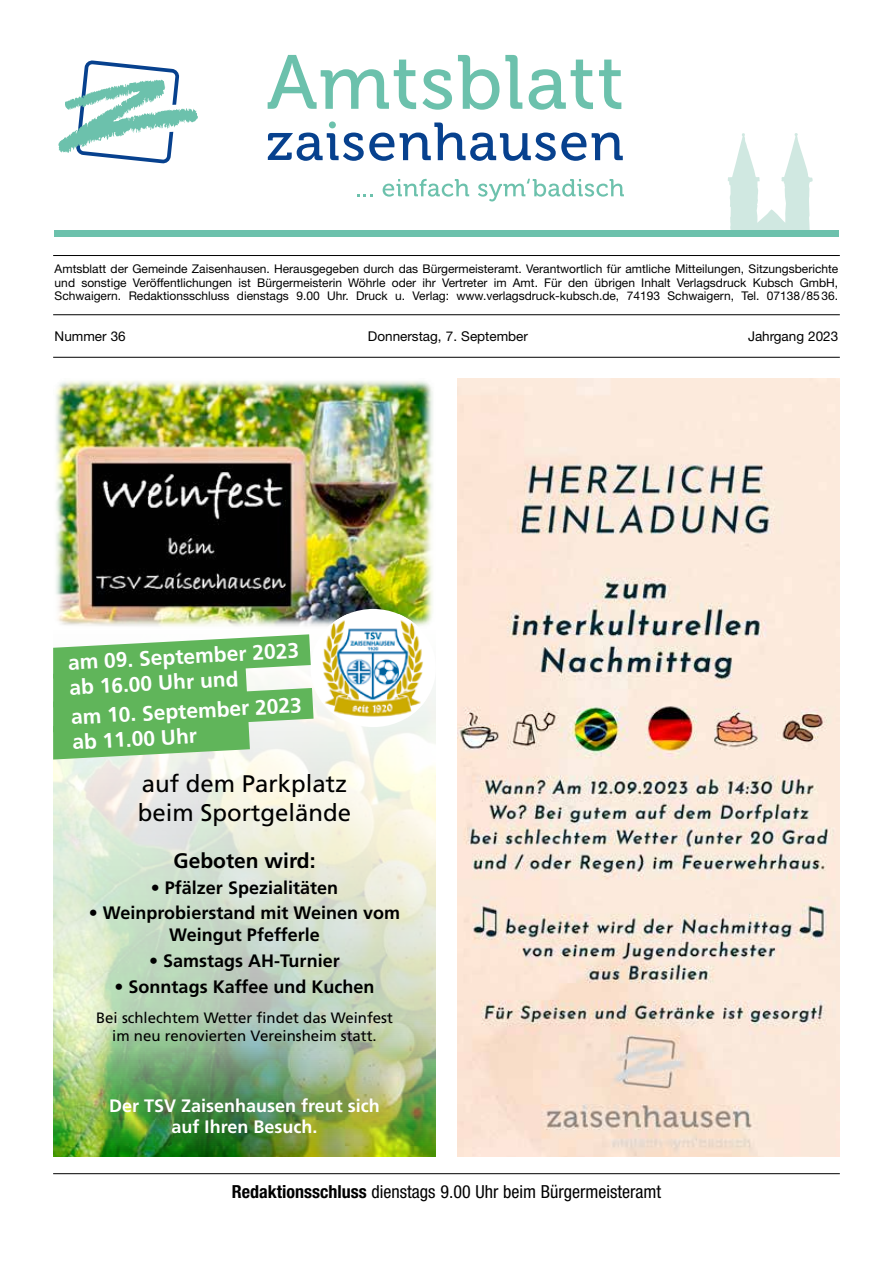
<style>
.page{position:relative;width:893px;height:1263px;background:#fff}
.page>*{position:absolute;margin:0;border:0;box-sizing:border-box;transform-origin:0 0}
.t1{font:24px/28.8px "Frutiger LT Std";color:#000}
.t2{font:700 21px/25.2px "Frutiger LT Std";color:#fff}
.t3{font:700 21px "Frutiger LT Std";color:#000}
.t4{font:700 18px/21.6px "Frutiger LT Std";color:#000;text-align:center}
.t5{font:condensed 18px "Helvetica Neue LT Std";color:#000}
.t6{font:700 18px/21.6px "Frutiger LT Std";color:#fff;text-align:center}
.t7{font:15px/18px "Frutiger LT Std";color:#000;text-align:center}
.t8{font:13.5px "Helvetica Neue LT Std";color:#000}
.t9{font:12px/13.5px "Helvetica Neue LT Std";color:#000;text-align:justify}
.s1{font-weight:700}
</style>
<div class="page">
<hr style="left:53px;top:357px;width:787px;height:1px;background:#000">
<hr style="left:53px;top:314px;width:787px;height:1px;background:#000">
<hr style="left:53px;top:1173px;width:787px;height:1px;background:#000">
<hr style="left:53px;top:255px;width:787px;height:1px;background:#000">
<svg style="left:268px;top:55px;width:148px;height:54px"></svg>
<svg style="left:422px;top:69px;width:30px;height:41px"></svg>
<svg style="left:458px;top:55px;width:41px;height:55px"></svg>
<svg style="left:505px;top:55px;width:17px;height:54px"></svg>
<svg style="left:529px;top:60px;width:64px;height:50px"></svg>
<svg style="left:599px;top:60px;width:22px;height:49px"></svg>
<svg style="left:728px;top:133px;width:85px;height:97px"></svg>
<div style="left:54px;top:230px;width:785px;height:7px;background:#6cc1ac"></div>
<svg style="left:592px;top:133px;width:31px;height:27px"></svg>
<svg style="left:400px;top:122px;width:186px;height:39px"></svg>
<svg style="left:268px;top:133px;width:126px;height:28px"></svg>
<div style="left:329px;top:121px;width:7px;height:7px;background:#6cc1ac;border-radius:50%"></div>
<svg style="left:357px;top:194px;width:15px;height:2px"></svg>
<svg style="left:383px;top:179px;width:86px;height:18px"></svg>
<svg style="left:478px;top:179px;width:146px;height:22px"></svg>
<svg style="left:58px;top:60px;width:140px;height:104px"></svg>
<img style="left:53px;top:381px;width:383px;height:776px">
<div style="left:310px;top:609px;width:126px;height:118px;background:#fff;border-radius:50%"></div>
<img style="left:321px;top:614px;width:105px;height:103px">
<img style="left:457px;top:378px;width:383px;height:779px">
<svg style="left:53px;top:634px;width:261px;height:125px;background:#80c37a"></svg>
<p class="t9" style="left:55px;top:262px;width:785px">Amtsblatt der Gemeinde Zaisenhausen. Herausgegeben durch das Bürgermeisteramt. Verantwortlich für amtliche Mitteilungen, Sitzungsberichte und sonstige Veröffentlichungen ist Bürgermeisterin Wöhrle oder ihr Vertreter im Amt. Für den übrigen Inhalt Verlagsdruck Kubsch GmbH, Schwaigern. Redaktionsschluss dienstags 9.00 Uhr. Druck u. Verlag: www.verlagsdruck-kubsch.de, 74193 Schwaigern, Tel. 07138/85 36.</p>
<p class="t8" style="left:55px;top:328px;width:73px">Nummer 36</p>
<p class="t8" style="left:368px;top:328px;width:162px">Donnerstag, 7. September</p>
<p class="t8" style="left:748px;top:328px;width:92px">Jahrgang 2023</p>
<h2 class="t2" style="left:67px;top:650px;width:233px;rotate:-3deg">am 09. September 2023 ab 16.00 Uhr und</h2>
<h2 class="t2" style="left:70px;top:704px;width:233px;rotate:-3deg">am 10. September 2023 ab 11.00 Uhr</h2>
<h1 class="t1" style="left:138px;top:770px;width:215px">auf dem Parkplatz beim Sportgelände</h1>
<h2 class="t3" style="left:173px;top:848px;width:143px">Geboten wird:</h2>
<h3 class="t4" style="left:151px;top:876px;width:189px">• Pfälzer Spezialitäten</h3>
<h3 class="t4" style="left:89px;top:902px;width:313px">• Weinprobierstand mit Weinen vom<br>Weingut Pfefferle</h3>
<h3 class="t4" style="left:149px;top:950px;width:192px">• Samstags AH-Turnier</h3>
<h3 class="t4" style="left:115px;top:976px;width:261px">• Sonntags Kaffee und Kuchen</h3>
<p class="t7" style="left:96px;top:1009px;width:298px">Bei schlechtem Wetter findet das Weinfest im neu renovierten Vereinsheim statt.</p>
<h3 class="t6" style="left:109px;top:1095px;width:272px">Der TSV Zaisenhausen freut sich auf Ihren Besuch.</h3>
<h3 class="t5" style="left:232px;top:1181px;width:431px"><span class="s1">Redaktionsschluss</span> dienstags 9.00 Uhr beim Bürgermeisteramt</h3>
</div>
